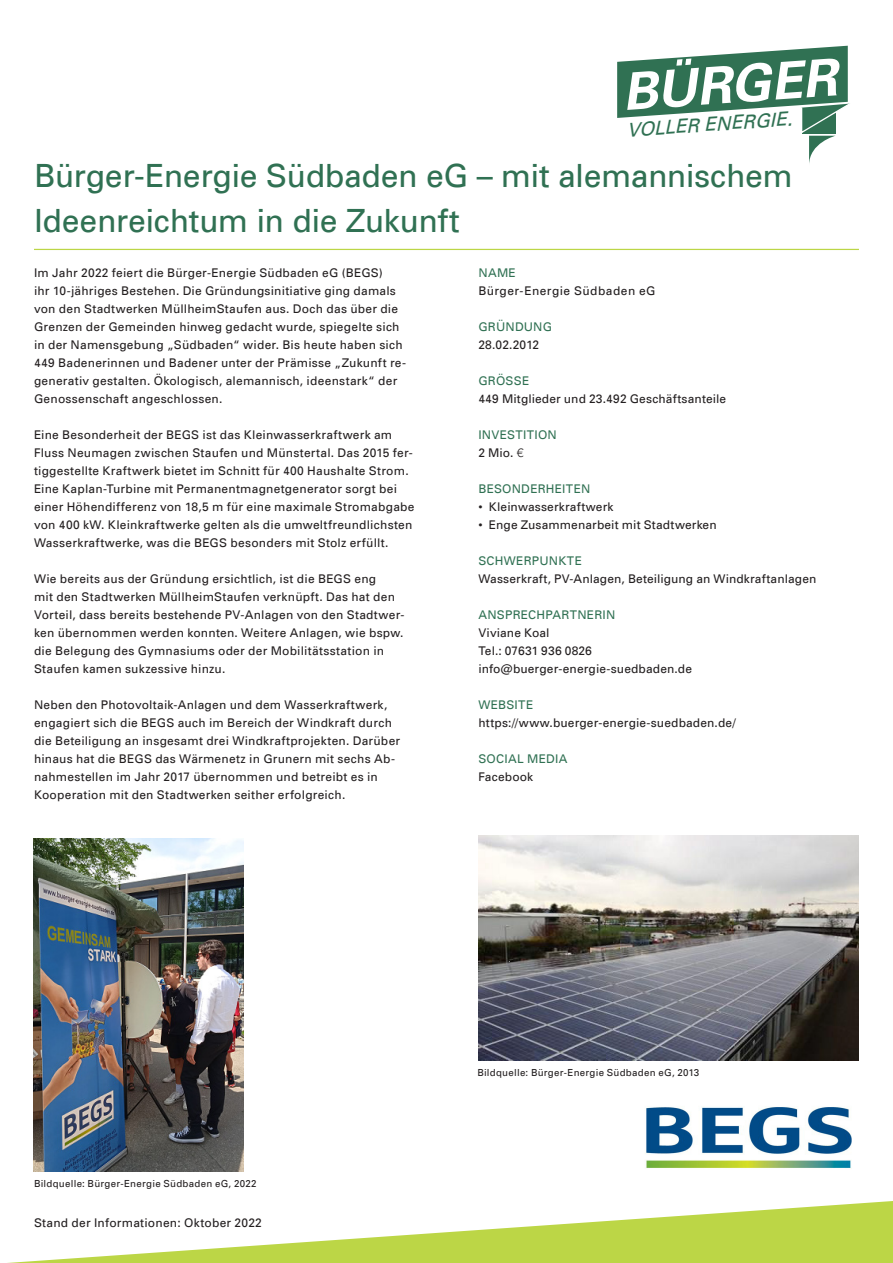
<style>
.page{position:relative;width:893px;height:1263px;background:#fff}
.page>*{position:absolute;margin:0;border:0;box-sizing:border-box;transform-origin:0 0}
.t1{font:italic 700 51.6px "Univers";color:#fff}
.t2{font:32.1px "Univers";letter-spacing:-.015em;color:#307153}
.t3{font:italic 19.2px "Univers";color:#307153}
.t4{font:12px/18px "Univers";letter-spacing:.02em;color:#231f20}
.t5{font:12px "Univers";letter-spacing:.02em;color:#307153}
.t6{font:12px "Univers";letter-spacing:.04em;color:#231f20}
.t7{font:9.75px "Univers";letter-spacing:.025em;color:#231f20}
.s1{font-family:"Helvetica Neue";font-weight:300}
</style>
<div class="page">
<svg style="left:7px;top:1201px;width:886px;height:62px"></svg>
<svg style="left:617px;top:46px;width:233px;height:117px"></svg>
<img style="left:33px;top:838px;width:210px;height:333px">
<hr style="left:34px;top:249px;width:825px;height:1px;background:#bcd646">
<img style="left:478px;top:835px;width:381px;height:225px">
<img style="left:645px;top:1106px;width:207px;height:63px">
<p class="t1" style="left:620px;top:61px;width:216px;rotate:-4deg">BÜRGER</p>
<p class="t3" style="left:626px;top:121px;width:167px;rotate:-4deg">VOLLER ENERGIE.</p>
<p class="t2" style="left:34px;top:161px;width:760px">Bürger-Energie Südbaden eG – mit alemannischem</p>
<p class="t2" style="left:34px;top:206px;width:427px">Ideenreichtum in die Zukunft</p>
<p class="t4" style="left:34px;top:265px;width:374px">Im Jahr 2022 feiert die Bürger-Energie Südbaden eG (BEGS)<br>ihr 10-jähriges Bestehen. Die Gründungsinitiative ging damals von den Stadtwerken MüllheimStaufen aus. Doch das über die Grenzen der Gemeinden hinweg gedacht wurde, spiegelte sich in der Namensgebung „Südbaden“ wider. Bis heute haben sich 449 Badenerinnen und Badener unter der Prämisse „Zukunft re&shy;generativ gestalten. Ökologisch, alemannisch, ideenstark“ der Genossenschaft angeschlossen.</p>
<p class="t4" style="left:34px;top:427px;width:382px">Eine Besonderheit der BEGS ist das Kleinwasserkraftwerk am Fluss Neumagen zwischen Staufen und Münstertal. Das 2015 fer&shy;tiggestellte Kraftwerk bietet im Schnitt für 400 Haushalte Strom.<br>Eine Kaplan-Turbine mit Permanentmagnetgenerator sorgt bei einer Höhendifferenz von 18,5 m für eine maximale Stromabgabe von 400 kW. Kleinkraftwerke gelten als die umweltfreundlichsten Wasserkraftwerke, was die BEGS besonders mit Stolz erfüllt.</p>
<p class="t4" style="left:34px;top:571px;width:372px">Wie bereits aus der Gründung ersichtlich, ist die BEGS eng<br>mit den Stadtwerken MüllheimStaufen verknüpft. Das hat den Vorteil, dass bereits bestehende PV-Anlagen von den Stadtwer&shy;ken übernommen werden konnten. Weitere Anlagen, wie bspw. die Belegung des Gymnasiums oder der Mobilitätsstation in Staufen kamen sukzessive hinzu.</p>
<p class="t4" style="left:34px;top:697px;width:368px">Neben den Photovoltaik-Anlagen und dem Wasserkraftwerk, engagiert sich die BEGS auch im Bereich der Windkraft durch die Beteiligung an insgesamt drei Windkraftprojekten. Darüber hinaus hat die BEGS das Wärmenetz in Grunern mit sechs Ab&shy;nahmestellen im Jahr 2017 übernommen und betreibt es in Kooperation mit den Stadtwerken seither erfolgreich.</p>
<p class="t5" style="left:478px;top:267px;width:39px">NAME</p>
<p class="t6" style="left:478px;top:285px;width:179px">Bürger-Energie Südbaden eG</p>
<p class="t5" style="left:478px;top:321px;width:75px">GRÜNDUNG</p>
<p class="t4" style="left:478px;top:337px;width:62px">28.02.2012</p>
<p class="t5" style="left:478px;top:375px;width:53px">GRÖSSE</p>
<p class="t4" style="left:478px;top:391px;width:249px">449 Mitglieder und 23.492 Geschäftsanteile</p>
<p class="t5" style="left:478px;top:429px;width:80px">INVESTITION</p>
<p class="t4" style="left:478px;top:445px;width:46px">2 Mio. <span class="s1">€</span></p>
<p class="t5" style="left:478px;top:483px;width:113px">BESONDERHEITEN</p>
<p class="t4" style="left:478px;top:499px;width:137px">• Kleinwasserkraftwerk</p>
<p class="t4" style="left:478px;top:517px;width:240px">• Enge Zusammenarbeit mit Stadtwerken</p>
<p class="t5" style="left:478px;top:555px;width:105px">SCHWERPUNKTE</p>
<p class="t4" style="left:478px;top:571px;width:340px">Wasserkraft, PV-Anlagen, Beteiligung an Windkraftanlagen</p>
<p class="t5" style="left:478px;top:609px;width:139px">ANSPRECHPARTNERIN</p>
<p class="t4" style="left:478px;top:625px;width:73px">Viviane Koal</p>
<p class="t4" style="left:478px;top:643px;width:115px">Tel.: 07631 936 0826</p>
<p class="t4" style="left:478px;top:661px;width:215px">info@buerger-energie-suedbaden.de</p>
<p class="t5" style="left:478px;top:699px;width:56px">WEBSITE</p>
<p class="t4" style="left:478px;top:715px;width:259px">https://www.buerger-energie-suedbaden.de/</p>
<p class="t5" style="left:478px;top:753px;width:91px">SOCIAL MEDIA</p>
<p class="t4" style="left:478px;top:769px;width:56px">Facebook</p>
<p class="t7" style="left:34px;top:1179px;width:224px">Bildquelle: Bürger-Energie Südbaden eG, 2022</p>
<p class="t4" style="left:34px;top:1214px;width:229px">Stand der Informationen: Oktober 2022</p>
<p class="t7" style="left:477px;top:1068px;width:223px">Bildquelle: Bürger-Energie Südbaden eG, 2013</p>
</div>
